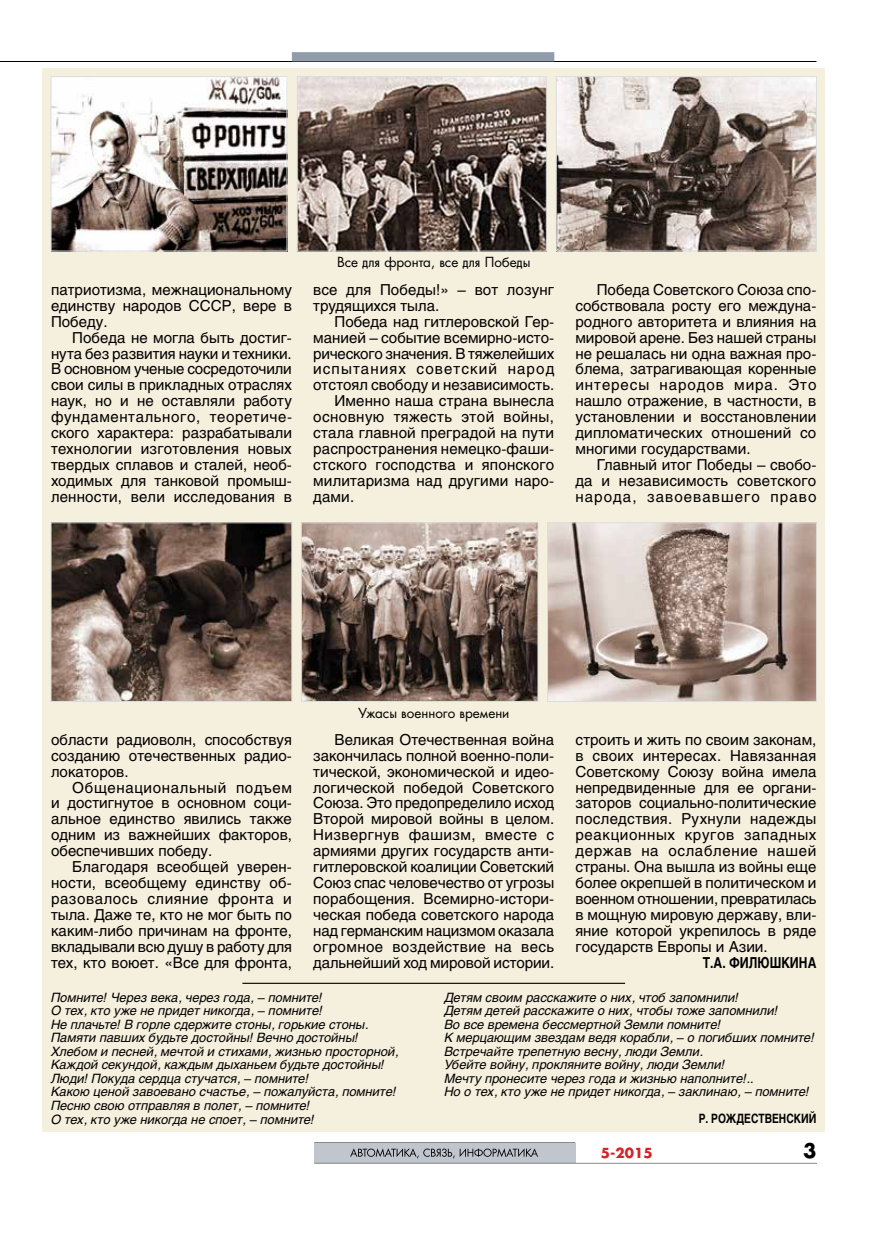
<style>
.page{position:relative;width:893px;height:1234px;background:#fff}
.page>*{position:absolute;margin:0;border:0;box-sizing:border-box;transform-origin:0 0}
.t1{font:700 19.5px "AG Fatum";color:#000}
.t2{font:15px/15.9px "Helios";color:#000;text-align:justify}
.t3{font:15px "Helios";letter-spacing:.025em;color:#000}
.t4{font:15px "Helios";letter-spacing:.07em;color:#000}
.t5{font:700 15px "Helios";color:#000;scale:.8 1}
.t6{font:13.5px "AG Fatum";color:#000}
.t7{font:700 13.5px "AG Fatum";color:#d2232a}
.t8{font:italic 12.75px/13.5px "Helios";color:#000}
.t9{font:700 12.75px "Helios";color:#000;scale:.8 1}
</style>
<div class="page">
<hr style="left:0;top:61px;width:816px;height:1px;background:#000">
<div style="left:292px;top:52px;width:262px;height:9px;background:#919cab;border:1px solid #919cab"></div>
<div style="left:314px;top:1142px;width:261px;height:20px;background:#c0c5ce"></div>
<svg style="left:350px;top:1148px;width:188px;height:10px"></svg>
<hr style="left:314px;top:1162px;width:502px;height:1px;background:#000">
<hr style="left:314px;top:1142px;width:261px;height:1px;background:#000">
<div style="left:43px;top:68px;width:782px;height:1063px;background:#f5efdd"></div>
<img style="left:299px;top:78px;width:246px;height:171px">
<div style="left:297px;top:76px;width:250px;height:175px;border:1px solid #dcddde"></div>
<img style="left:53px;top:524px;width:237px;height:175px">
<div style="left:51px;top:522px;width:241px;height:179px;border:1px solid #dcddde"></div>
<img style="left:53px;top:78px;width:232px;height:171px">
<div style="left:51px;top:76px;width:236px;height:175px;border:1px solid #dcddde"></div>
<img style="left:558px;top:78px;width:257px;height:171px">
<div style="left:556px;top:76px;width:261px;height:175px;border:1px solid #dcddde"></div>
<img style="left:303px;top:524px;width:233px;height:175px">
<div style="left:301px;top:522px;width:237px;height:179px;border:1px solid #dcddde"></div>
<img style="left:549px;top:524px;width:266px;height:175px">
<div style="left:547px;top:522px;width:270px;height:179px;border:1px solid #dcddde"></div>
<hr style="left:242px;top:982px;width:383px;height:1px;background:#000">
<p class="t2" style="left:51px;top:281px;width:242px">патриотизма, межнациональному единству народов СССР, вере в Победу.</p>
<p class="t2" style="left:51px;top:329px;width:243px;text-indent:21px">Победа не могла быть достиг&shy;нута без развития науки и техники.<br>В основном ученые сосредоточили свои силы в прикладных отраслях наук, но и не оставляли работу фундаментального, теоретиче&shy;ского характера: разрабатывали технологии изготовления новых твердых сплавов и сталей, необ&shy;ходимых для танковой промыш&shy;ленности, вели исследования в</p>
<p class="t6" style="left:337px;top:253px;width:195px">Все для фронта, все для П обеды</p>
<p class="t2" style="left:313px;top:281px;width:242px">все для Победы!» – вот лозунг трудящихся тыла.</p>
<p class="t2" style="left:334px;top:313px;width:221px">Победа над гитлеровской Гер-</p>
<p class="t2" style="left:313px;top:329px;width:242px">манией – событие всемирно-исто-</p>
<p class="t2" style="left:313px;top:345px;width:242px">рического значения. В тяжелейших</p>
<p class="t4" style="left:313px;top:360px;width:243px">испытаниях советский народ</p>
<p class="t2" style="left:313px;top:377px;width:243px">отстоял свободу и независимость.</p>
<p class="t2" style="left:334px;top:393px;width:221px">Именно наша страна вынесла</p>
<p class="t3" style="left:313px;top:408px;width:242px">основную тяжесть этой войны,</p>
<p class="t2" style="left:313px;top:424px;width:242px">стала главной преградой на пути</p>
<p class="t2" style="left:313px;top:440px;width:242px">распространения немецко-фаши-</p>
<p class="t2" style="left:313px;top:456px;width:242px">стского господства и японского</p>
<p class="t2" style="left:313px;top:472px;width:242px">милитаризма над другими наро-</p>
<p class="t2" style="left:313px;top:488px;width:42px">дами.</p>
<p class="t2" style="left:575px;top:281px;width:243px;text-indent:21px">Победа Советского Союза спо&shy;собствовала росту его междуна&shy;родного авторитета и влияния на мировой арене. Без нашей страны не решалась ни одна важная про&shy;блема, затрагивающая коренные интересы народов мира. Это нашло отражение, в частности, в установлении и восстановлении дипломатических отношений со многими государствами.</p>
<p class="t2" style="left:575px;top:456px;width:242px;text-indent:21px">Главный итог Победы – свобо&shy;да и независимость советского народа, завоевавшего право</p>
<p class="t2" style="left:51px;top:731px;width:242px">области радиоволн, способствуя созданию отечественных радио&shy;локаторов.</p>
<p class="t2" style="left:51px;top:779px;width:243px;text-indent:21px">Общенациональный подъем и достигнутое в основном соци&shy;альное единство явились также одним из важнейших факторов, обеспечивших победу.</p>
<p class="t2" style="left:51px;top:858px;width:242px;text-indent:21px">Благодаря всеобщей уверен&shy;ности, всеобщему единству об&shy;разовалось слияние фронта и тыла. Даже те, кто не мог быть по каким-либо причинам на фронте, вкладывали всю душу в работу для тех, кто воюет. «Все для фронта,</p>
<p class="t6" style="left:358px;top:704px;width:153px">Ужасы военного времени</p>
<p class="t2" style="left:313px;top:731px;width:243px;text-indent:21px">Великая Отечественная война закончилась полной военно-поли&shy;тической, экономической и идео&shy;логической победой Советского Союза. Это предопределило исход Второй мировой войны в целом.<br>Низвергнув фашизм, вместе с армиями других государств анти&shy;гитлеровской коалиции Советский Союз спас человечество от угрозы порабощения. Всемирно-истори&shy;ческая победа советского народа над германским нацизмом оказала огромное воздействие на весь дальнейший ход мировой истории.</p>
<p class="t2" style="left:575px;top:731px;width:243px">строить и жить по своим законам, в своих интересах. Навязанная Советскому Союзу война имела непредвиденные для ее органи&shy;заторов социально-политические последствия. Рухнули надежды реакционных кругов западных держав на ослабление нашей страны. Она вышла из войны еще более окрепшей в политическом и военном отношении, превратилась в мощную мировую державу, вли&shy;яние которой укрепилось в ряде государств Европы и Азии.</p>
<p class="t5" style="left:703px;top:953px;width:132px">Т.А. Филюшкина</p>
<p class="t8" style="left:51px;top:990px;width:349px">Помните! Через века, через года, – помните!<br>О тех, кто уже не придет никогда, – помните!<br>Не плачьте! В горле сдержите стоны, горькие стоны.<br>Памяти павших будьте достойны! Вечно достойны!<br>Хлебом и песней, мечтой и стихами, жизнью просторной, Каждой секундой, каждым дыханьем будьте достойны!<br>Люди! Покуда сердца стучатся, – помните!<br>Какою ценой завоевано счастье, – пожалуйста, помните!<br>Песню свою отправляя в полет, – помните!<br>О тех, кто уже никогда не споет, – помните!</p>
<p class="t8" style="left:444px;top:990px;width:372px">Детям своим расскажите о них, чтоб запомнили!<br>Детям детей расскажите о них, чтобы тоже запомнили!<br>Во все времена бессмертной Земли помните!<br>К мерцающим звездам ведя корабли, – о погибших помните!<br>Встречайте трепетную весну, люди Земли.<br>Убейте войну, прокляните войну, люди Земли!<br>Мечту пронесите через года и жизнью наполните!..<br>Но о тех, кто уже не придет никогда, – заклинаю, – помните!</p>
<p class="t9" style="left:699px;top:1110px;width:149px">Р. Рождественский</p>
<p class="t7" style="left:601px;top:1143px;width:53px">5-2015</p>
<h1 class="t1" style="left:803px;top:1137px;width:15px">3</h1>
</div>
